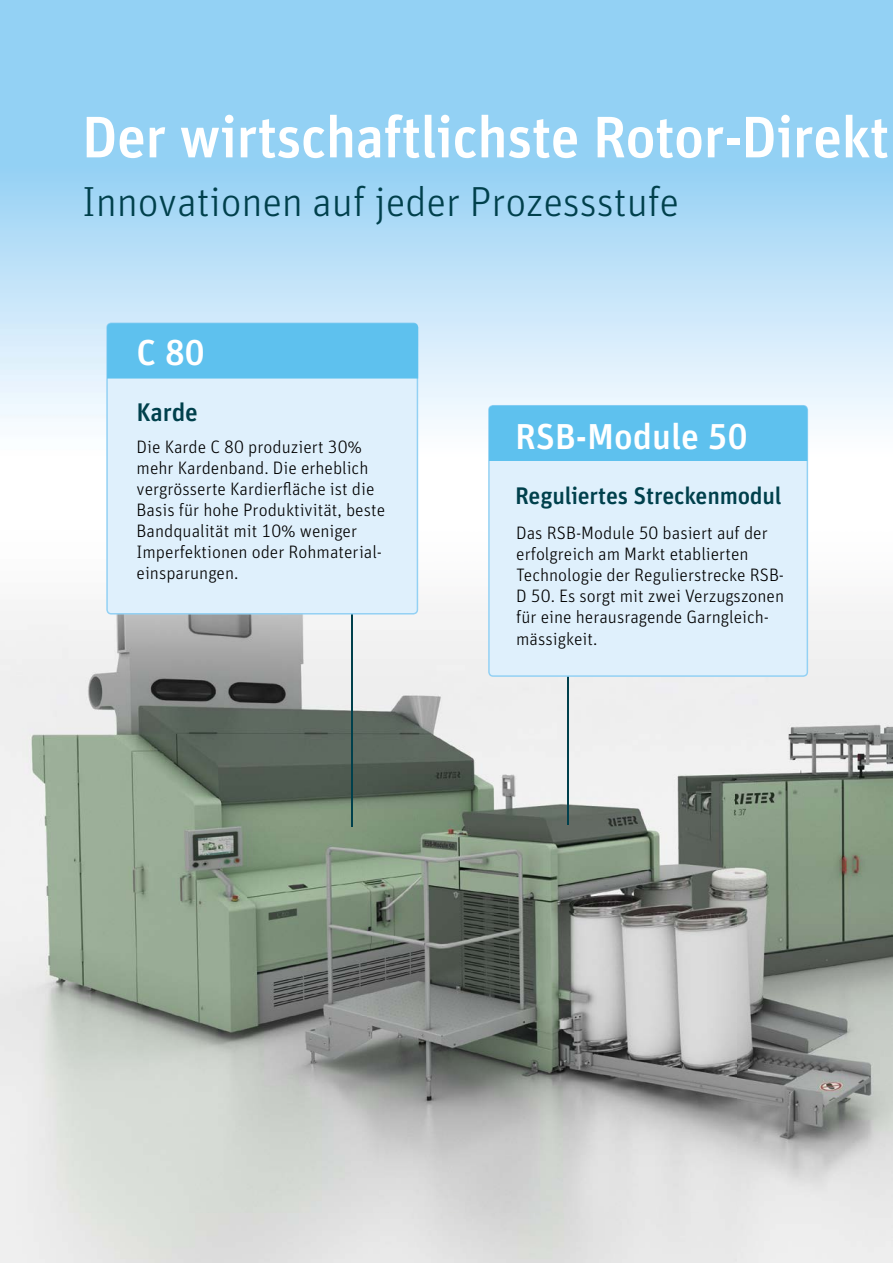
<style>
.page{position:relative;width:893px;height:1263px;background:#fff}
.page>*{position:absolute;margin:0;border:0;box-sizing:border-box;transform-origin:0 0}
.t1{font:500 58.5px "Unit Pro";letter-spacing:-.01em;color:#fff}
.t2{font:300 42px "Unit Pro";letter-spacing:-.005em;color:#00404c}
.t3{font:500 36px "Unit Pro";color:#fff}
.t4{font:500 25.5px "Unit Pro";letter-spacing:-.01em;color:#00404c}
.t5{font:500 24px "Unit Pro";letter-spacing:-.01em;color:#00404c}
.t6{font:300 18px/21px "Unit Pro";color:#000}
</style>
<div class="page">
<img style="left:0;top:324px;width:893px;height:939px">
<svg style="left:0;top:0;width:893px;height:324px;background:#a3d7f5"></svg>
<hr style="left:567px;top:669px;width:1px;height:156px;background:#00404c">
<hr style="left:351px;top:580px;width:1px;height:247px;background:#00404c">
<div style="left:488px;top:405px;width:320px;height:272px;background:#dff0fc"></div>
<div style="left:106px;top:322px;width:312px;height:292px;background:#dff0fc"></div>
<div style="left:107px;top:323px;width:311px;height:56px;background:#5ec1ee"></div>
<div style="left:489px;top:406px;width:318px;height:55px;background:#5ec1ee"></div>
<h1 class="t1" style="left:82px;top:93px;width:809px">Der wirtschaftlichste Rotor-Direkt</h1>
<h2 class="t2" style="left:82px;top:172px;width:598px">Innovationen auf jeder Prozessstufe</h2>
<h3 class="t3" style="left:137px;top:326px;width:70px">C 80</h3>
<h3 class="t4" style="left:137px;top:393px;width:63px">Karde</h3>
<p class="t6" style="left:137px;top:435px;width:250px">Die Karde C 80 produziert 30% mehr Kardenband. Die erheblich vergrösserte Kardierfläche ist die<br>Basis für hohe Produktivität, beste<br>Bandqualität mit 10% weniger<br>Imperfektionen oder Rohmaterial&shy;einsparungen.</p>
<h3 class="t3" style="left:515px;top:409px;width:234px">RSB-Module 50</h3>
<h3 class="t5" style="left:515px;top:478px;width:268px">Reguliertes Streckenmodul</h3>
<p class="t6" style="left:516px;top:522px;width:269px">Das RSB-Module 50 basiert auf der erfolgreich am Markt etablierten<br>Technologie der Regulierstrecke RSB-<br>D 50. Es sorgt mit zwei Verzugszonen für eine herausragende Garngleich&shy;mässigkeit.</p>
</div>
